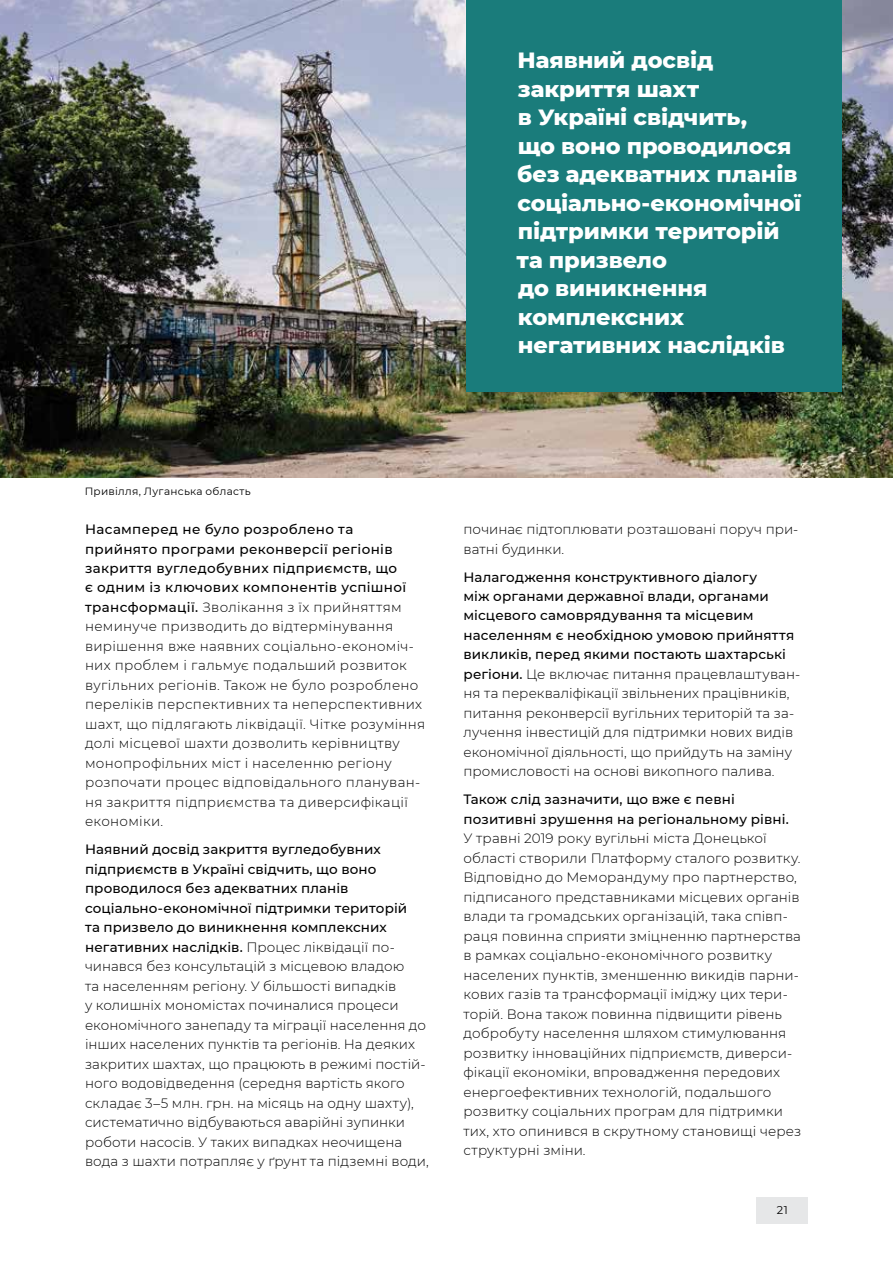
<style>
.page{position:relative;width:893px;height:1263px;background:#fff}
.page>*{position:absolute;margin:0;border:0;box-sizing:border-box;transform-origin:0 0}
.t1{font:800 22.5px/28.5px "Montserrat";letter-spacing:-.005em;color:#fff}
.t2{font:300 13.5px/19.5px "Montserrat";letter-spacing:.01em;color:#000}
.t3{font:500 13.5px/19.5px "Montserrat";letter-spacing:.01em;color:#000}
.t4{font:11.25px "Montserrat";color:#000}
.t5{font:10.5px "Montserrat";letter-spacing:.025em;color:#000}
.s1{font-weight:500}
</style>
<div class="page">
<img style="left:0;top:0;width:893px;height:477px">
<div style="left:466px;top:0;width:375px;height:391px;background:#1a7c7b"></div>
<div style="left:757px;top:1197px;width:51px;height:26px;background:#e6e7e8"></div>
<h1 class="t1" style="left:517px;top:45px;width:286px">Наявний досвід закриття шахт<br>в Україні свідчить,<br>що воно проводилося без адекватних планів соціально-економічної підтримки територій та призвело<br>до виникнення комплексних негативних наслідків</h1>
<p class="t5" style="left:85px;top:484px;width:168px">Привілля, Луганська область</p>
<p class="t2" style="left:85px;top:519px;width:342px"><span class="s1">Насамперед не було розроблено та прийнято програми реконверсії регіонів закриття вугледобувних підприємств, що<br>є одним із ключових компонентів успішної трансформації.</span> Зволікання з їх прийняттям неминуче призводить до відтермінування вирішення вже наявних соціально-економіч&shy;них проблем і гальмує подальший розвиток вугільних регіонів. Також не було розроблено переліків перспективних та неперспективних шахт, що підлягають ліквідації. Чітке розуміння долі місцевої шахти дозволить керівництву монопрофільних міст і населенню регіону розпочати процес відповідального плануван&shy;ня закриття підприємства та диверсифікації економіки.</p>
<p class="t2" style="left:85px;top:839px;width:345px"><span class="s1">Наявний досвід закриття вугледобувних підприємств в Україні свідчить, що воно проводилося без адекватних планів соціально-економічної підтримки територій<br>та призвело до виникнення комплексних негативних наслідків.</span> Процес ліквідації по&shy;чинався без консультацій з місцевою владою<br>та населенням регіону. У більшості випадків<br>у колишніх мономістах починалися процеси економічного занепаду та міграції населення до інших населених пунктів та регіонів. На деяких закритих шахтах, що працюють в режимі постій&shy;ного водовідведення (середня вартість якого складає 3–5 млн. грн. на місяць на одну шахту), систематично відбуваються аварійні зупинки роботи насосів. У таких випадках неочищена вода з шахти потрапляє у ґрунт та підземні води,</p>
<p class="t2" style="left:463px;top:519px;width:336px">починає підтоплювати розташовані поруч при&shy;ватні будинки.</p>
<p class="t2" style="left:463px;top:566px;width:338px"><span class="s1">Налагодження конструктивного діалогу<br>між органами державної влади, органами місцевого самоврядування та місцевим населенням є необхідною умовою прийняття викликів, перед якими постають шахтарські регіони.</span> Це включає питання працевлаштуван&shy;ня та перекваліфікації звільнених працівників, питання реконверсії вугільних територій та за&shy;лучення інвестицій для підтримки нових видів економічної діяльності, що прийдуть на заміну промисловості на основі викопного палива.</p>
<p class="t3" style="left:463px;top:789px;width:327px">Також слід зазначити, що вже є певні позитивні зрушення на регіональному рівні.</p>
<p class="t2" style="left:463px;top:828px;width:339px">У травні 2019 року вугільні міста Донецької області створили Платформу сталого розвитку.<br>Відповідно до Меморандуму про партнерство, підписаного представниками місцевих органів влади та громадських організацій, така співп&shy;раця повинна сприяти зміцненню партнерства в рамках соціально-економічного розвитку населених пунктів, зменшенню викидів парни&shy;кових газів та трансформації іміджу цих тери&shy;торій. Вона також повинна підвищити рівень добробуту населення шляхом стимулювання розвитку інноваційних підприємств, диверси&shy;фікації економіки, впровадження передових енергоефективних технологій, подальшого розвитку соціальних програм для підтримки тих, хто опинився в скрутному становищі через структурні зміни.</p>
<p class="t4" style="left:777px;top:1202px;width:12px">21</p>
</div>
